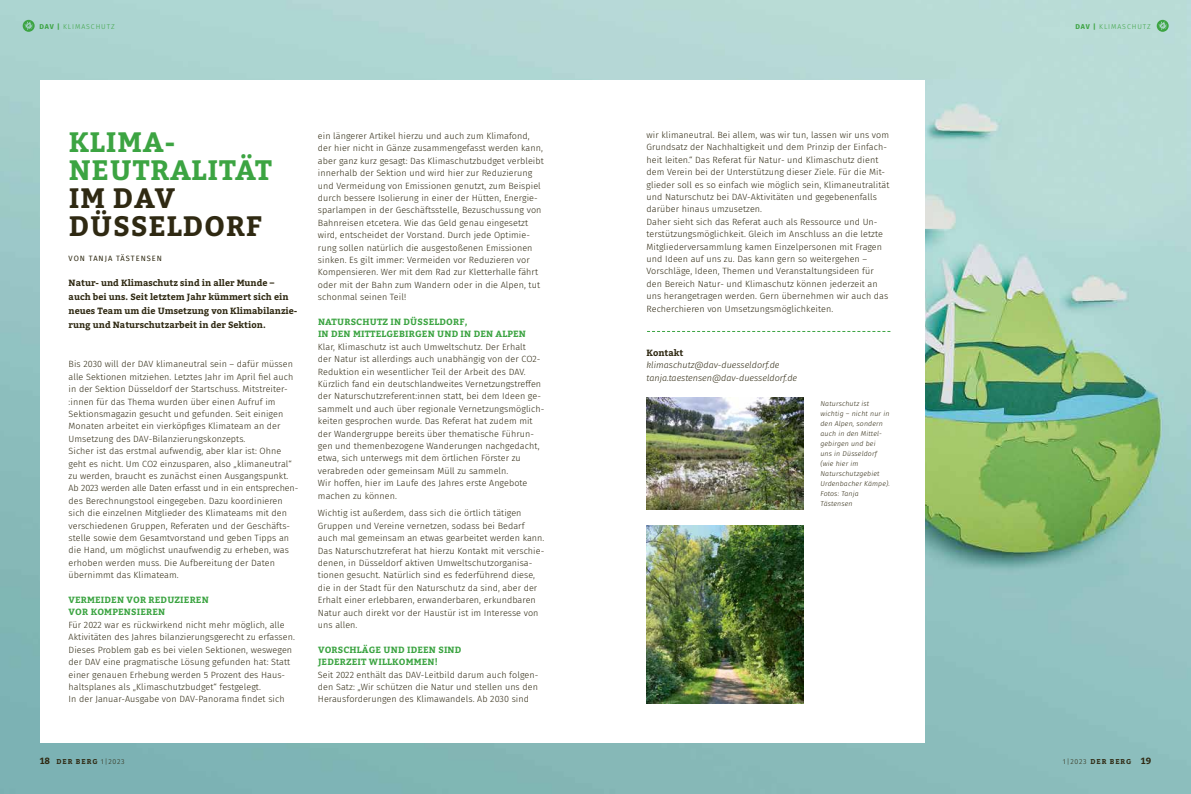
<style>
.page{position:relative;width:1191px;height:794px;background:#fff}
.page>*{position:absolute;margin:0;border:0;box-sizing:border-box;transform-origin:0 0}
.t1{font:700 28px/28px "Bitter";letter-spacing:.03em;color:#3ca442}
.t2{font:700 28px/28px "Bitter";letter-spacing:.03em;color:#2f2912}
.t3{font:300 9px/12.4px "Fira Sans";letter-spacing:.01em;color:#2f2912}
.t4{font:700 9px/14px "Bitter";color:#2f2912}
.t5{font:700 9px/12.4px "Bitter";letter-spacing:.02em;color:#3ca442}
.t6{font:italic 300 9px/12.4px "Fira Sans";color:#2f2912}
.t7{font:7.5px "Fira Sans";letter-spacing:.13em;color:#2f2912}
.t8{font:italic 300 7px/10px "Fira Sans";letter-spacing:.02em;color:#2f2912}
.t9{font:300 7px "Fira Sans";letter-spacing:.13em;color:#3ca442}
.t10{font:700 7px "Bitter";letter-spacing:.13em;color:#2f2912}
.s1{font-weight:700}
.s2{font-size:9px}
.s3{font-family:"Fira Sans";font-weight:300}
</style>
<div class="page">
<img style="left:0;top:0;width:1191px;height:794px">
<div style="left:40px;top:81px;width:884px;height:662px;background:#fff"></div>
<img style="left:646px;top:398px;width:157px;height:112px">
<img style="left:646px;top:525px;width:157px;height:178px">
<svg style="left:647px;top:331px;width:243px;height:1px"></svg>
<svg style="left:23px;top:20px;width:12px;height:12px"></svg>
<svg style="left:1156px;top:20px;width:12px;height:12px"></svg>
<p class="t9" style="left:40px;top:21px;width:77px"><span class="s1">DAV |</span> KLIMASCHUTZ</p>
<p class="t9" style="left:1075px;top:21px;width:77px"><span class="s1">DAV |</span> KLIMASCHUTZ</p>
<h1 class="t1" style="left:69px;top:127px;width:205px">KLIMA-<br>NEUTRALITÄT</h1>
<h1 class="t2" style="left:69px;top:183px;width:195px">IM DAV<br>DÜSSELDORF</h1>
<p class="t7" style="left:69px;top:252px;width:95px">VON TANJA TÄSTENSEN</p>
<p class="t4" style="left:69px;top:276px;width:230px">Natur- und Klimaschutz sind in aller Munde – auch bei uns. Seit letztem Jahr kümmert sich ein neues Team um die Umsetzung von Klimabilanzie&shy;rung und Naturschutzarbeit in der Sektion.</p>
<p class="t3" style="left:69px;top:358px;width:231px">Bis 2030 will der DAV klimaneutral sein – dafür müssen alle Sektionen mitziehen. Letztes Jahr im April fiel auch in der Sektion Düsseldorf der Startschuss. Mitstreiter-:innen für das Thema wurden über einen Aufruf im Sektionsmagazin gesucht und gefunden. Seit einigen Monaten arbeitet ein vierköpfiges Klimateam an der Umsetzung des DAV-Bilanzierungskonzepts.<br>Sicher ist das erstmal aufwendig, aber klar ist: Ohne geht es nicht. Um CO2 einzusparen, also „klimaneutral“ zu werden, braucht es zunächst einen Ausgangspunkt.<br>Ab 2023 werden alle Daten erfasst und in ein entsprechen&shy;des Berechnungstool eingegeben. Dazu koordinieren sich die einzelnen Mitglieder des Klimateams mit den verschiedenen Gruppen, Referaten und der Geschäfts&shy;stelle sowie dem Gesamtvorstand und geben Tipps an die Hand, um möglichst unaufwendig zu erheben, was erhoben werden muss. Die Aufbereitung der Daten übernimmt das Klimateam.</p>
<p class="t5" style="left:69px;top:593px;width:142px">VERMEIDEN VOR REDUZIEREN<br>VOR KOMPENSIEREN</p>
<p class="t3" style="left:69px;top:618px;width:228px">Für 2022 war es rückwirkend nicht mehr möglich, alle Aktivitäten des Jahres bilanzierungsgerecht zu erfassen.<br>Dieses Problem gab es bei vielen Sektionen, weswegen der DAV eine pragmatische Lösung gefunden hat: Statt einer genauen Erhebung werden 5 Prozent des Haus&shy;haltsplanes als „Klimaschutzbudget“ festgelegt.<br>In der Januar-Ausgabe von DAV-Panorama findet sich</p>
<p class="t3" style="left:318px;top:129px;width:227px">ein längerer Artikel hierzu und auch zum Klimafond, der hier nicht in Gänze zusammengefasst werden kann, aber ganz kurz gesagt: Das Klimaschutzbudget verbleibt innerhalb der Sektion und wird hier zur Reduzierung und Vermeidung von Emissionen genutzt, zum Beispiel durch bessere Isolierung in einer der Hütten, Energie&shy;sparlampen in der Geschäftsstelle, Bezuschussung von Bahnreisen etcetera. Wie das Geld genau eingesetzt wird, entscheidet der Vorstand. Durch jede Optimie&shy;rung sollen natürlich die ausgestoßenen Emissionen sinken. Es gilt immer: Vermeiden vor Reduzieren vor Kompensieren. Wer mit dem Rad zur Kletterhalle fährt oder mit der Bahn zum Wandern oder in die Alpen, tut schonmal seinen Teil!</p>
<p class="t5" style="left:318px;top:315px;width:209px">NATURSCHUTZ IN DÜSSELDORF,<br>IN DEN MITTELGEBIRGEN UND IN DEN ALPEN</p>
<p class="t3" style="left:318px;top:340px;width:228px">Klar, Klimaschutz ist auch Umweltschutz. Der Erhalt<br>der Natur ist allerdings auch unabhängig von der CO2- Reduktion ein wesentlicher Teil der Arbeit des DAV.<br>Kürzlich fand ein deutschlandweites Vernetzungstreffen der Naturschutzreferent:innen statt, bei dem Ideen ge&shy;sammelt und auch über regionale Vernetzungsmöglich&shy;keiten gesprochen wurde. Das Referat hat zudem mit der Wandergruppe bereits über thematische Führun&shy;gen und themenbezogene Wanderungen nachgedacht, etwa, sich unterwegs mit dem örtlichen Förster zu verabreden oder gemeinsam Müll zu sammeln.<br>Wir hoffen, hier im Laufe des Jahres erste Angebote machen zu können.</p>
<p class="t3" style="left:318px;top:507px;width:228px">Wichtig ist außerdem, dass sich die örtlich tätigen Gruppen und Vereine vernetzen, sodass bei Bedarf auch mal gemeinsam an etwas gearbeitet werden kann.<br>Das Naturschutzreferat hat hierzu Kontakt mit verschie&shy;denen, in Düsseldorf aktiven Umweltschutzorganisa&shy;tionen gesucht. Natürlich sind es federführend diese, die in der Stadt für den Naturschutz da sind, aber der Erhalt einer erlebbaren, erwanderbaren, erkundbaren Natur auch direkt vor der Haustür ist im Interesse von uns allen.</p>
<p class="t5" style="left:318px;top:643px;width:145px">VORSCHLÄGE UND IDEEN SIND<br>JEDERZEIT WILLKOMMEN!</p>
<p class="t3" style="left:318px;top:668px;width:222px;text-align:justify">Seit 2022 enthält das DAV-Leitbild darum auch folgen&shy;den Satz: „Wir schützen die Natur und stellen uns den Herausforderungen des Klimawandels. Ab 2030 sind</p>
<p class="t3" style="left:646px;top:128px;width:244px">wir klimaneutral. Bei allem, was wir tun, lassen wir uns vom Grundsatz der Nachhaltigkeit und dem Prinzip der Einfach&shy;heit leiten.“ Das Referat für Natur- und Klimaschutz dient dem Verein bei der Unterstützung dieser Ziele. Für die Mit&shy;glieder soll es so einfach wie möglich sein, Klimaneutralität und Naturschutz bei DAV-Aktivitäten und gegebenenfalls darüber hinaus umzusetzen.<br>Daher sieht sich das Referat auch als Ressource und Un&shy;terstützungsmöglichkeit. Gleich im Anschluss an die letzte Mitgliederversammlung kamen Einzelpersonen mit Fragen und Ideen auf uns zu. Das kann gern so weitergehen – Vorschläge, Ideen, Themen und Veranstaltungsideen für den Bereich Natur- und Klimaschutz können jederzeit an uns herangetragen werden. Gern übernehmen wir auch das Recherchieren von Umsetzungsmöglichkeiten.</p>
<p class="t4" style="left:646px;top:345px;width:38px">Kontakt</p>
<p class="t6" style="left:646px;top:359px;width:152px">klimaschutz@dav-duesseldorf.de tanja.taestensen@dav-duesseldorf.de</p>
<p class="t8" style="left:820px;top:399px;width:71px">Naturschutz ist wichtig – nicht nur in den Alpen, sondern auch in den Mittel&shy;gebirgen und bei<br>uns in Düsseldorf (wie hier im<br>Naturschutzgebiet<br>Urdenbacher Kämpe).<br>Fotos: Tanja<br>Tästensen</p>
<p class="t10" style="left:40px;top:756px;width:86px"><span class="s2">18</span> DER BERG <span class="s3">1|2023</span></p>
<p class="t10" style="left:1063px;top:756px;width:90px"><span class="s3">1|2023</span> DER BERG <span class="s2">19</span></p>
</div>
